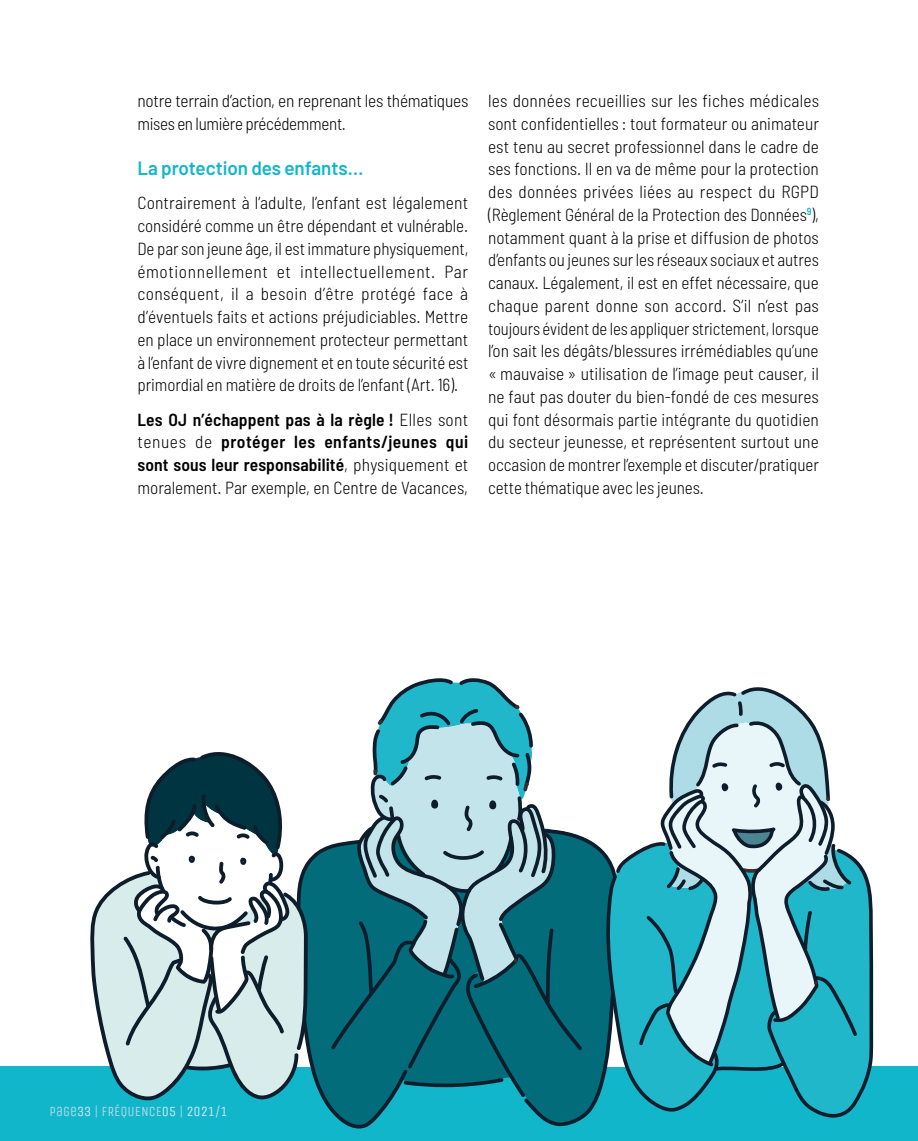
<style>
.page{position:relative;width:918px;height:1141px;background:#fff}
.page>*{position:absolute;margin:0;border:0;box-sizing:border-box;transform-origin:0 0}
.t1{font:600 19.25px "Barlow";letter-spacing:-.005em;color:#11b6ca}
.t2{font:300 semi-condensed 17.5px/22.8px "Barlow";letter-spacing:-.005em;color:#000;text-align:justify}
.t3{font:600 semi-condensed 17.5px/22.8px "Barlow";letter-spacing:.005em;color:#000;text-align:justify}
.t4{font:14px "Unica One";color:#aedce6}
.s1{font-weight:300}
.s2{color:#d2ebf1}
</style>
<div class="page">
<div style="left:0;top:1067px;width:918px;height:74px;background:#11b6ca"></div>
<svg style="left:90px;top:678px;width:783px;height:450px"></svg>
<p class="t2" style="left:137px;top:89px;width:332px">notre terrain d’action, en reprenant les thématiques mises en lumière précédemment.</p>
<p class="t1" style="left:137px;top:154px;width:227px">La protection des enfants…</p>
<p class="t2" style="left:137px;top:191px;width:332px">Contrairement à l’adulte, l’enfant est légalement considéré comme un être dépendant et vulnérable.<br>De par son jeune âge, il est immature physiquement, émotionnellement et intellectuellement. Par conséquent, il a besoin d’être protégé face à d’éventuels faits et actions préjudiciables. Mettre en place un environnement protecteur permettant à l’enfant de vivre dignement et en toute sécurité est primordial en matière de droits de l’enfant (Art. 16).</p>
<p class="t3" style="left:137px;top:407px;width:332px">Les OJ n’échappent pas à la règle ! <span class="s1">Elles sont tenues de</span> protéger les enfants/jeunes qui sont sous leur responsabilité<span class="s1">, physiquement et moralement. Par exemple, en Centre de Vacances,</span></p>
<p class="t2" style="left:488px;top:89px;width:332px">les données recueillies sur les fiches médicales sont confidentielles : tout formateur ou animateur est tenu au secret professionnel dans le cadre de ses fonctions. Il en va de même pour la protection des données privées liées au respect du RGPD (Règlement Général de la Protection des Données<sup>9</sup>), notamment quant à la prise et diffusion de photos d’enfants ou jeunes sur les réseaux sociaux et autres canaux. Légalement, il est en effet nécessaire, que chaque parent donne son accord. S’il n’est pas toujours évident de les appliquer strictement, lorsque l’on sait les dégâts/blessures irrémédiables qu’une « mauvaise » utilisation de l’image peut causer, il ne faut pas douter du bien-fondé de ces mesures qui font désormais partie intégrante du quotidien du secteur jeunesse, et représentent surtout une occasion de montrer l’exemple et discuter/pratiquer cette thématique avec les jeunes.</p>
<p class="t4" style="left:50px;top:1103px;width:179px">page<span class="s2">33</span> | FRÉQUENCE<span class="s2">05</span> | <span class="s2">2021/1</span></p>
</div>
